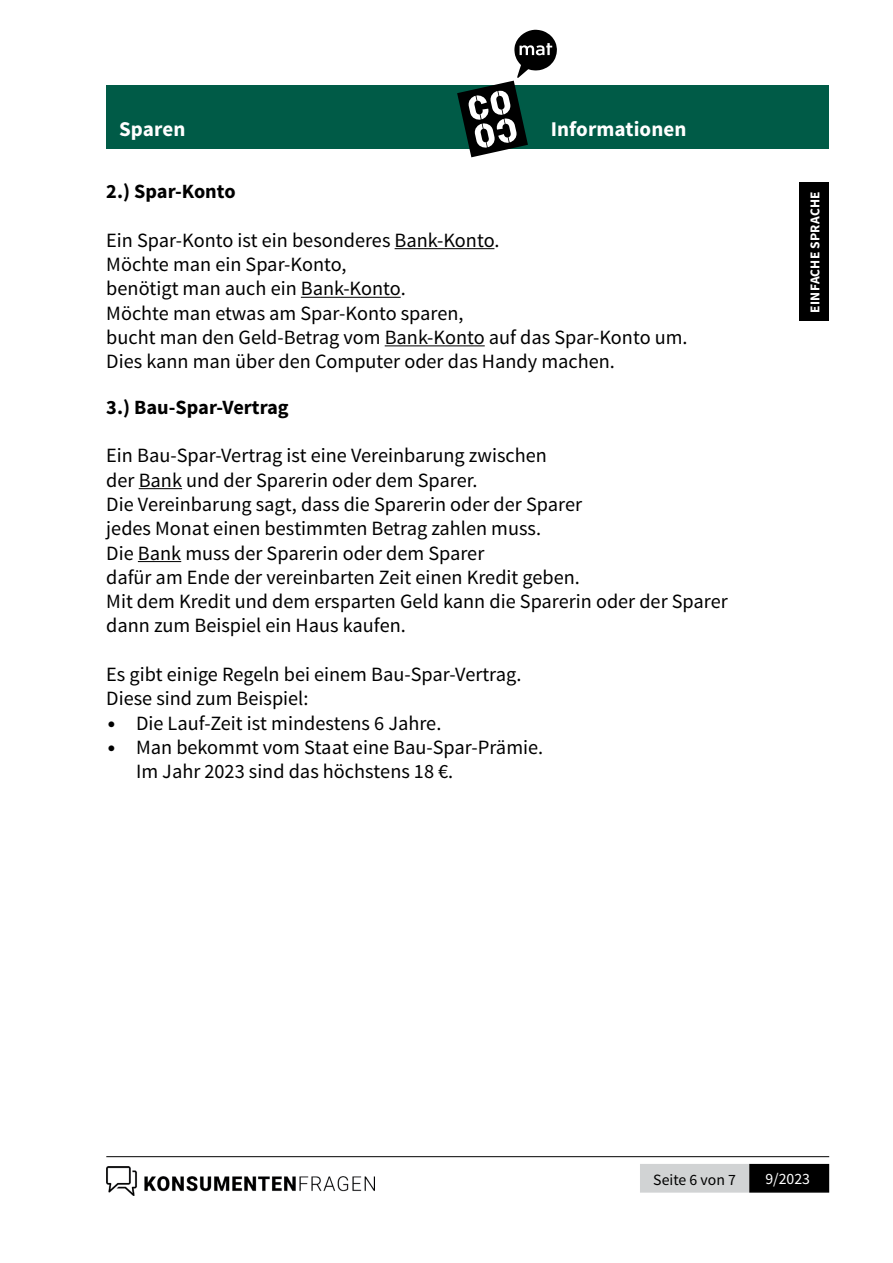
<style>
.page{position:relative;width:893px;height:1263px;background:#fff}
.page>*{position:absolute;margin:0;border:0;box-sizing:border-box;transform-origin:0 0}
.t1{font:700 21px "Source Sans Pro";letter-spacing:.005em;color:#fff}
.P_Lauftext_13_5{font:20.25px/24.3px "Source Sans Pro";color:#000}
.H4_H4_13_5_Bold{font:700 20.25px "Source Sans Pro";color:#000}
.t2{font:15.75px "Source Sans Pro";color:#000}
.t3{font:15.75px "Source Sans Pro";color:#fff}
.t4{font:700 13.5px "Source Sans Pro";letter-spacing:.015em;color:#fff}
.s1{font-family:"Trebuchet MS"}
</style>
<div class="page">
<div style="left:640px;top:1164px;width:109px;height:28px;background:#d1d3d4"></div>
<div style="left:749px;top:1164px;width:80px;height:28px;background:#000"></div>
<hr style="left:106px;top:1156px;width:723px;height:1px;background:#000">
<img style="left:106px;top:1166px;width:268px;height:29px">
<div style="left:106px;top:85px;width:723px;height:64px;background:#005b47"></div>
<svg style="left:457px;top:30px;width:100px;height:127px"></svg>
<div style="left:799px;top:183px;width:30px;height:138px;background:#000"></div>
<hr style="left:395px;top:248px;width:99px;height:1px;background:#000">
<hr style="left:301px;top:297px;width:100px;height:1px;background:#000">
<hr style="left:385px;top:345px;width:100px;height:1px;background:#000">
<hr style="left:139px;top:488px;width:43px;height:1px;background:#000">
<hr style="left:138px;top:561px;width:43px;height:1px;background:#000">
<p class="t1" style="left:119px;top:116px;width:68px">Sparen</p>
<p class="t1" style="left:551px;top:116px;width:137px">Informationen</p>
<h4 class="H4_H4_13_5_Bold" style="left:106px;top:178px;width:131px">2.) Spar-Konto</h4>
<p class="P_Lauftext_13_5" style="left:106px;top:228px;width:395px">Ein Spar-Konto ist ein besonderes Bank-Konto.</p>
<p class="P_Lauftext_13_5" style="left:106px;top:252px;width:301px">Möchte man ein Spar-Konto, benötigt man auch ein Bank-Konto.</p>
<p class="P_Lauftext_13_5" style="left:106px;top:301px;width:583px">Möchte man etwas am Spar-Konto sparen,<br>bucht man den Geld-Betrag vom Bank-Konto auf das Spar-Konto um.</p>
<p class="P_Lauftext_13_5" style="left:106px;top:350px;width:510px">Dies kann man über den Computer oder das Handy machen.</p>
<h4 class="H4_H4_13_5_Bold" style="left:106px;top:394px;width:184px">3.) Bau-Spar-Vertrag</h4>
<p class="P_Lauftext_13_5" style="left:106px;top:444px;width:442px">Ein Bau-Spar-Vertrag ist eine Vereinbarung zwischen der Bank und der Sparerin oder dem Sparer.</p>
<p class="P_Lauftext_13_5" style="left:106px;top:492px;width:477px">Die Vereinbarung sagt, dass die Sparerin oder der Sparer jedes Monat einen bestimmten Betrag zahlen muss.</p>
<p class="P_Lauftext_13_5" style="left:106px;top:541px;width:475px">Die Bank muss der Sparerin oder dem Sparer<br>dafür am Ende der vereinbarten Zeit einen Kredit geben.</p>
<p class="P_Lauftext_13_5" style="left:106px;top:590px;width:623px">Mit dem Kredit und dem ersparten Geld kann die Sparerin oder der Sparer dann zum Beispiel ein Haus kaufen.</p>
<p class="P_Lauftext_13_5" style="left:106px;top:662px;width:417px">Es gibt einige Regeln bei einem Bau-Spar-Vertrag.</p>
<p class="P_Lauftext_13_5" style="left:106px;top:687px;width:204px">Diese sind zum Beispiel:</p>
<p class="P_Lauftext_13_5" style="left:106px;top:711px;width:337px"><span class="s1">•</span> Die Lauf-Zeit ist mindestens 6 Jahre.</p>
<p class="P_Lauftext_13_5" style="left:136px;top:735px;width:409px;text-indent:-30px"><span class="s1">•</span> Man bekommt vom Staat eine Bau-Spar-Prämie.<br>Im Jahr 2023 sind das höchstens 18 €.</p>
<p class="t4" style="left:806px;top:313px;width:123px;rotate:-90deg">EINFACHE SPRACHE</p>
<p class="t2" style="left:653px;top:1170px;width:84px">Seite 6 von 7</p>
<p class="t3" style="left:765px;top:1169px;width:46px">9/2023</p>
</div>
